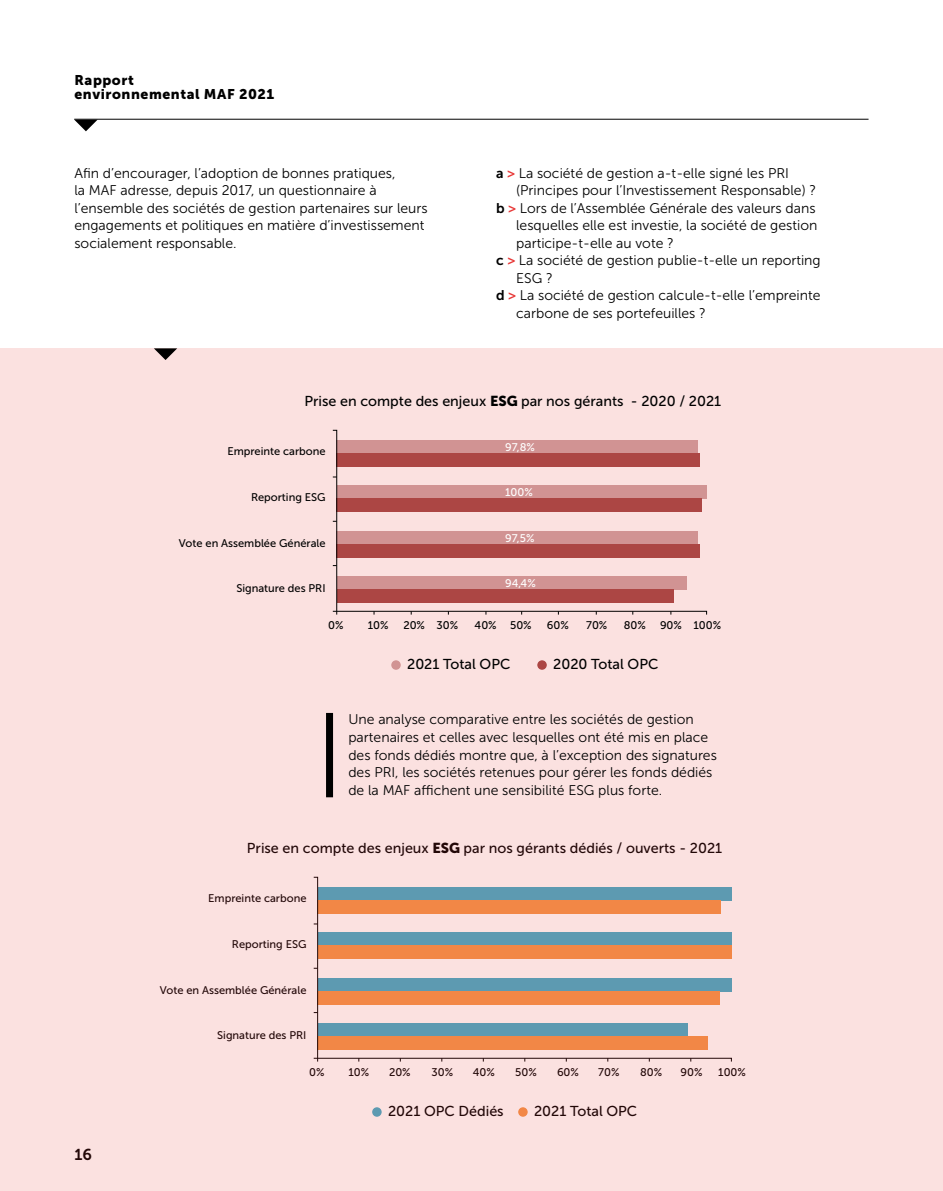
<style>
.page{position:relative;width:943px;height:1191px;background:#fff}
.page>*{position:absolute;margin:0;border:0;box-sizing:border-box;transform-origin:0 0}
.t1{font:15.75px "Museo Sans 700";color:#000}
.t2{font:14.35px "Museo Sans 500";color:#000}
.t3{font:14px/17.5px "Museo Sans 300";color:#000}
.t4{font:14px/14px "Museo Sans 900";letter-spacing:.04em;color:#000}
.t5{font:11.03px "Museo Sans 500";color:#000}
.t6{font:11.03px "Museo Sans 500";color:#fff}
.s1{font-family:"Museo Sans 700"}
.s2{font-family:"Museo Sans 700";color:#e73635}
.s3{font-family:"Museo Sans 900"}
</style>
<div class="page">
<hr style="left:74px;top:119px;width:794px;height:1px;background:#000">
<svg style="left:74px;top:120px;width:23px;height:11px"></svg>
<div style="left:0;top:348px;width:943px;height:843px;background:#fbe1e0"></div>
<div style="left:391px;top:660px;width:10px;height:10px;background:#d19393;border-radius:50%"></div>
<div style="left:537px;top:660px;width:10px;height:10px;background:#ac4644;border-radius:50%"></div>
<svg style="left:332px;top:429px;width:375px;height:186px;background:#d69d9c"></svg>
<div style="left:326px;top:713px;width:7px;height:84px;background:#000"></div>
<svg style="left:154px;top:348px;width:23px;height:12px"></svg>
<p class="t4" style="left:74px;top:73px;width:201px">Rapport<br>environnemental MAF 2021</p>
<p class="t3" style="left:74px;top:164px;width:355px">Afin d’encourager, l’adoption de bonnes pratiques,<br>la MAF adresse, depuis 2017, un questionnaire à l’ensemble des sociétés de gestion partenaires sur leurs engagements et politiques en matière d’investissement socialement responsable.</p>
<p class="t3" style="left:496px;top:164px;width:294px"><span class="s1">a</span> <span class="s2">&gt;</span> La société de gestion a-t-elle signé les PRI</p>
<p class="t3" style="left:516px;top:182px;width:301px">(Principes pour l’Investissement Responsable) ?</p>
<p class="t3" style="left:496px;top:199px;width:321px"><span class="s1">b</span> <span class="s2">&gt;</span> Lors de l’Assemblée Générale des valeurs dans</p>
<p class="t3" style="left:516px;top:217px;width:303px">lesquelles elle est investie, la société de gestion</p>
<p class="t3" style="left:516px;top:234px;width:159px">participe-t-elle au vote ?</p>
<p class="t3" style="left:496px;top:252px;width:326px"><span class="s1">c</span> <span class="s2">&gt;</span> La société de gestion publie-t-elle un reporting</p>
<p class="t3" style="left:516px;top:269px;width:38px">ESG ?</p>
<p class="t3" style="left:496px;top:287px;width:326px"><span class="s1">d</span> <span class="s2">&gt;</span> La société de gestion calcule-t-elle l’empreinte</p>
<p class="t3" style="left:516px;top:304px;width:191px">carbone de ses portefeuilles ?</p>
<p class="t2" style="left:304px;top:393px;width:418px">Prise en compte des enjeux <span class="s3">ESG</span> par nos gérants - 2020 / 2021</p>
<p class="t5" style="left:227px;top:445px;width:100px">Empreinte carbone</p>
<p class="t5" style="left:251px;top:491px;width:76px">Reporting ESG</p>
<p class="t5" style="left:179px;top:537px;width:148px">Vote en Assemblée Générale</p>
<p class="t5" style="left:236px;top:582px;width:91px">Signature des PRI</p>
<p class="t5" style="left:328px;top:618px;width:17px">0%</p>
<p class="t5" style="left:367px;top:618px;width:22px">10%</p>
<p class="t5" style="left:403px;top:618px;width:56px">20% 30%</p>
<p class="t5" style="left:474px;top:618px;width:59px">40% 50%</p>
<p class="t5" style="left:547px;top:618px;width:23px">60%</p>
<p class="t5" style="left:586px;top:618px;width:23px">70%</p>
<p class="t5" style="left:623px;top:618px;width:24px">80%</p>
<p class="t5" style="left:660px;top:618px;width:63px">90% 100%</p>
<p class="t2" style="left:407px;top:656px;width:105px">2021 Total OPC</p>
<p class="t2" style="left:553px;top:656px;width:107px">2020 Total OPC</p>
<p class="t6" style="left:505px;top:441px;width:31px">97,8%</p>
<p class="t6" style="left:505px;top:486px;width:29px">100%</p>
<p class="t6" style="left:505px;top:532px;width:31px">97,5%</p>
<p class="t6" style="left:505px;top:577px;width:32px">94,4%</p>
<p class="t3" style="left:348px;top:711px;width:370px">Une analyse comparative entre les sociétés de gestion partenaires et celles avec lesquelles ont été mis en place des fonds dédiés montre que, à l’exception des signatures des PRI, les sociétés retenues pour gérer les fonds dédiés de la MAF affichent une sensibilité ESG plus forte.</p>
<p class="t1" style="left:74px;top:1145px;width:19px">16</p>
<p class="t2" style="left:247px;top:840px;width:477px">Prise en compte des enjeux <span class="s3">ESG</span> par nos gérants dédiés / ouverts - 2021</p>
<p class="t5" style="left:208px;top:892px;width:100px">Empreinte carbone</p>
<p class="t5" style="left:232px;top:938px;width:76px">Reporting ESG</p>
<p class="t5" style="left:160px;top:984px;width:148px">Vote en Assemblée Générale</p>
<p class="t5" style="left:217px;top:1029px;width:91px">Signature des PRI</p>
<p class="t5" style="left:309px;top:1065px;width:17px">0%</p>
<p class="t5" style="left:348px;top:1065px;width:22px">10%</p>
<p class="t5" style="left:389px;top:1065px;width:23px">20%</p>
<p class="t5" style="left:431px;top:1065px;width:23px">30%</p>
<p class="t5" style="left:472px;top:1065px;width:24px">40%</p>
<p class="t5" style="left:515px;top:1065px;width:23px">50%</p>
<p class="t5" style="left:557px;top:1065px;width:23px">60%</p>
<p class="t5" style="left:598px;top:1065px;width:23px">70%</p>
<p class="t5" style="left:640px;top:1065px;width:24px">80%</p>
<p class="t5" style="left:680px;top:1065px;width:23px">90%</p>
<p class="t5" style="left:718px;top:1065px;width:29px">100%</p>
<p class="t2" style="left:388px;top:1103px;width:117px">2021 OPC Dédiés</p>
<p class="t2" style="left:534px;top:1103px;width:105px">2021 Total OPC</p>
</div>
